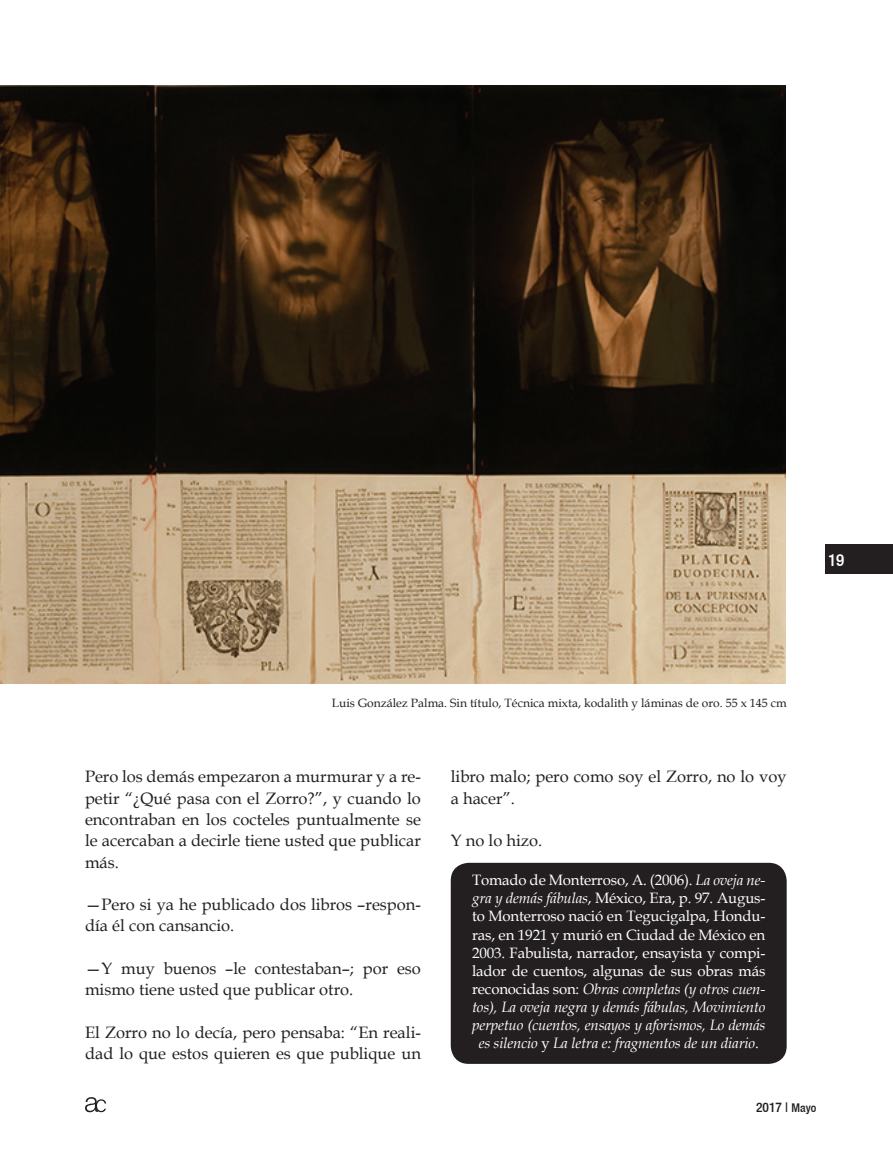
<style>
.page{position:relative;width:893px;height:1149px;background:#fff}
.page>*{position:absolute;margin:0;border:0;box-sizing:border-box;transform-origin:0 0}
.t1{font:500 condensed 16.95px "Helvetica 67";color:#fff}
.t2{font:16.5px/21.3px "Book Antiqua";color:#231f20}
.t3{font:15px/18px "Book Antiqua";letter-spacing:-.01em;color:#fff;text-align:center}
.t4{font:500 condensed 13.5px "Helvetica 67";color:#231f20}
.t5{font:12px "Book Antiqua";color:#231f20}
.s1{font-style:italic}
.s2{font-size:12px}
</style>
<div class="page">
<div style="left:825px;top:544px;width:68px;height:29px;background:#231f20"></div>
<svg style="left:85px;top:1097px;width:21px;height:14px"></svg>
<div style="left:451px;top:862px;width:336px;height:201px;background:#231f20;border-radius:18px"></div>
<img style="left:0;top:85px;width:786px;height:598px">
<p class="t1" style="left:828px;top:549px;width:18px">19</p>
<p class="t5" style="left:332px;top:694px;width:456px">Luis González Palma. Sin título, Técnica mixta, kodalith y láminas de oro. 55 x 145 cm</p>
<p class="t2" style="left:85px;top:765px;width:337px;text-align:justify">Pero los demás empezaron a murmurar y a re&shy;petir “¿Qué pasa con el Zorro?”, y cuando lo encontraban en los cocteles puntualmente se le acercaban a decirle tiene usted que publicar más.</p>
<p class="t2" style="left:85px;top:893px;width:337px">—Pero si ya he publicado dos libros –respon&shy;día él con cansancio.</p>
<p class="t2" style="left:85px;top:957px;width:337px">—Y muy buenos –le contestaban–; por eso mismo tiene usted que publicar otro.</p>
<p class="t2" style="left:85px;top:1020px;width:337px">El Zorro no lo decía, pero pensaba: “En reali&shy;dad lo que estos quieren es que publique un</p>
<p class="t2" style="left:451px;top:765px;width:337px">libro malo; pero como soy el Zorro, no lo voy a hacer”.</p>
<p class="t2" style="left:451px;top:829px;width:93px">Y no lo hizo.</p>
<p class="t3" style="left:472px;top:870px;width:295px">Tomado de Monterroso, A. (2006). <span class="s1">La oveja ne&shy;gra y demás fábulas</span>, México, Era, p. 97. Augus&shy;to Monterroso nació en Tegucigalpa, Hondu&shy;ras, en 1921 y murió en Ciudad de México en 2003. Fabulista, narrador, ensayista y compi&shy;lador de cuentos, algunas de sus obras más reconocidas son: <span class="s1">Obras completas (y otros cuen&shy;tos), La oveja negra y demás fábulas, Movimiento perpetuo (cuentos, ensayos y aforismos, Lo demás es silencio</span> y <span class="s1">La letra e: fragmentos de un diario</span>.</p>
<p class="t4" style="left:756px;top:1098px;width:62px">2017 | <span class="s2">Mayo</span></p>
</div>
